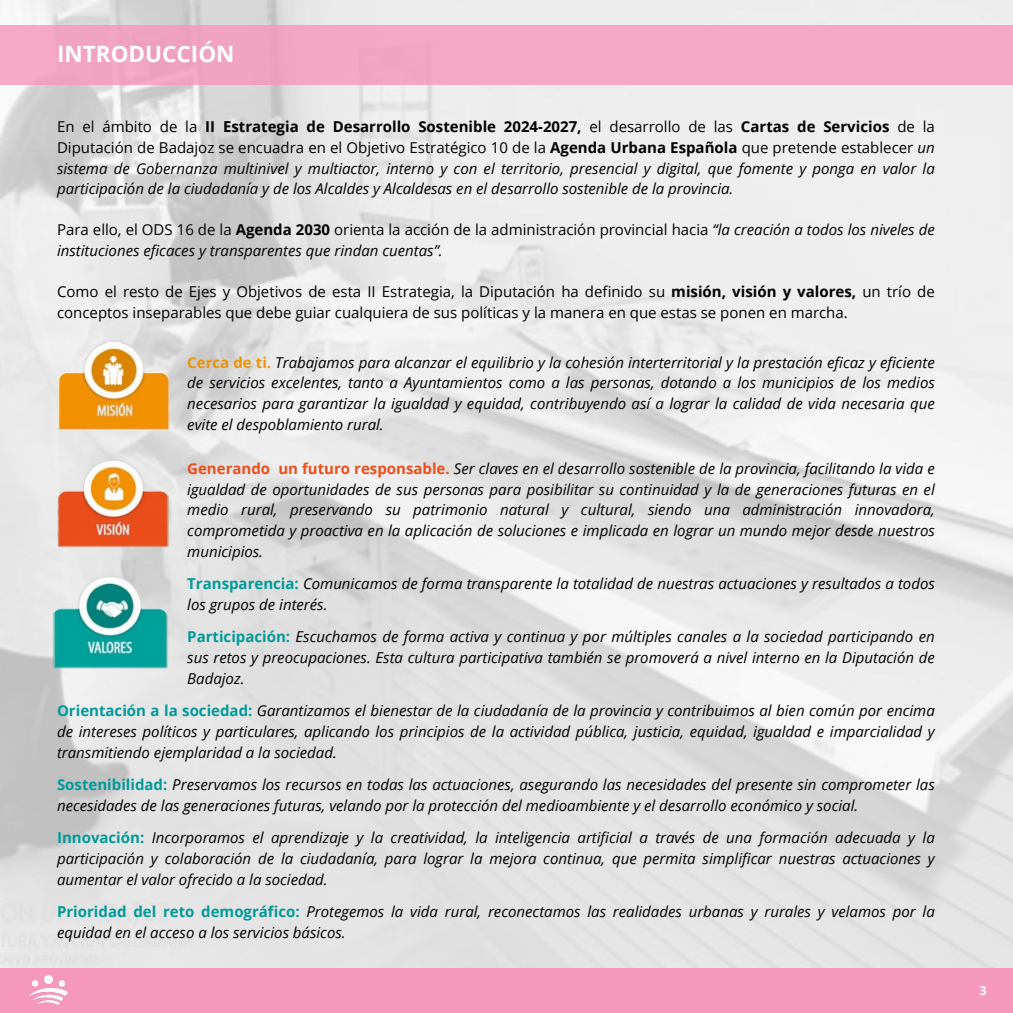
<style>
.page{position:relative;width:1013px;height:1013px;background:#fff}
.page>*{position:absolute;margin:0;border:0;box-sizing:border-box;transform-origin:0 0}
.t1{font:700 22.5px "Open Sans";color:#fff}
.t2{font:italic 15px/20.6px "Open Sans";color:#000;text-align:justify}
.t3{font:15px/20.6px "Open Sans";color:#000}
.t4{font:700 12.5px "Open Sans";color:#fff}
.s1{font-style:normal}
.s2{font-weight:700;font-style:normal}
.s3{font-weight:700}
.s4{font-weight:700;font-style:normal;color:#ee9304}
.s5{font-weight:700;font-style:normal;color:#eb4e1b}
.s6{font-weight:700;font-style:normal;color:#099}
</style>
<div class="page">
<div style="left:0;top:25px;width:1012px;height:59px;background:#f4a8c5"></div>
<div style="left:0;top:968px;width:1012px;height:44px;background:#f697bc"></div>
<img style="left:29px;top:975px;width:39px;height:30px">
<img style="left:57px;top:339px;width:113px;height:91px">
<img style="left:57px;top:460px;width:113px;height:88px">
<img style="left:52px;top:574px;width:117px;height:95px">
<p class="t1" style="left:57px;top:38px;width:179px">INTRODUCCIÓN</p>
<p class="t2" style="left:57px;top:116px;width:879px"><span class="s1">En el ámbito de la</span> <span class="s2">II Estrategia de Desarrollo Sostenible 2024-2027,</span> <span class="s1">el desarrollo de las</span> <span class="s2">Cartas de Servicios</span> <span class="s1">de la Diputación de Badajoz se encuadra en el Objetivo Estratégico 10 de la</span> <span class="s2">Agenda Urbana Española</span> <span class="s1">que pretende establecer</span> un sistema de Gobernanza multinivel y multiactor, interno y con el territorio, presencial y digital, que fomente y ponga en valor la participación de la ciudadanía y de los Alcaldes y Alcaldesas en el desarrollo sostenible de la provincia.</p>
<p class="t2" style="left:57px;top:219px;width:879px"><span class="s1">Para ello, el ODS 16 de la</span> <span class="s2">Agenda 2030</span> <span class="s1">orienta la acción de la administración provincial hacia</span> “la creación a todos los niveles de instituciones eficaces y transparentes que rindan cuentas”.</p>
<p class="t3" style="left:57px;top:281px;width:879px">Como el resto de Ejes y Objetivos de esta II Estrategia, la Diputación ha definido su <span class="s3">misión, visión y valores,</span> un trío de conceptos inseparables que debe guiar cualquiera de sus políticas y la manera en que estas se ponen en marcha.</p>
<p class="t2" style="left:187px;top:351px;width:749px"><span class="s4">Cerca de ti.</span> Trabajamos para alcanzar el equilibrio y la cohesión interterritorial y la prestación eficaz y eficiente de servicios excelentes, tanto a Ayuntamientos como a las personas, dotando a los municipios de los medios necesarios para garantizar la igualdad y equidad, contribuyendo así a lograr la calidad de vida necesaria que evite el despoblamiento rural.</p>
<p class="t2" style="left:187px;top:458px;width:749px"><span class="s5">Generando un futuro responsable.</span> Ser claves en el desarrollo sostenible de la provincia, facilitando la vida e igualdad de oportunidades de sus personas para posibilitar su continuidad y la de generaciones futuras en el medio rural, preservando su patrimonio natural y cultural, siendo una administración innovadora, comprometida y proactiva en la aplicación de soluciones e implicada en lograr un mundo mejor desde nuestros municipios.</p>
<p class="t2" style="left:187px;top:573px;width:749px"><span class="s6">Transparencia:</span> Comunicamos de forma transparente la totalidad de nuestras actuaciones y resultados a todos los grupos de interés.</p>
<p class="t2" style="left:187px;top:626px;width:749px"><span class="s6">Participación:</span> Escuchamos de forma activa y continua y por múltiples canales a la sociedad participando en sus retos y preocupaciones. Esta cultura participativa también se promoverá a nivel interno en la Diputación de Badajoz.</p>
<p class="t2" style="left:57px;top:700px;width:879px"><span class="s6">Orientación a la sociedad:</span> Garantizamos el bienestar de la ciudadanía de la provincia y contribuimos al bien común por encima de intereses políticos y particulares, aplicando los principios de la actividad pública, justicia, equidad, igualdad e imparcialidad y transmitiendo ejemplaridad a la sociedad.</p>
<p class="t2" style="left:57px;top:774px;width:879px"><span class="s6">Sostenibilidad:</span> Preservamos los recursos en todas las actuaciones, asegurando las necesidades del presente sin comprometer las necesidades de las generaciones futuras, velando por la protección del medioambiente y el desarrollo económico y social.</p>
<p class="t2" style="left:57px;top:827px;width:879px"><span class="s6">Innovación:</span> Incorporamos el aprendizaje y la creatividad, la inteligencia artificial a través de una formación adecuada y la participación y colaboración de la ciudadanía, para lograr la mejora continua, que permita simplificar nuestras actuaciones y aumentar el valor ofrecido a la sociedad.</p>
<p class="t2" style="left:57px;top:901px;width:879px"><span class="s6">Prioridad del reto demográfico:</span> Protegemos la vida rural, reconectamos las realidades urbanas y rurales y velamos por la equidad en el acceso a los servicios básicos.</p>
<h1 class="t4" style="left:979px;top:981px;width:9px">3</h1>
</div>
